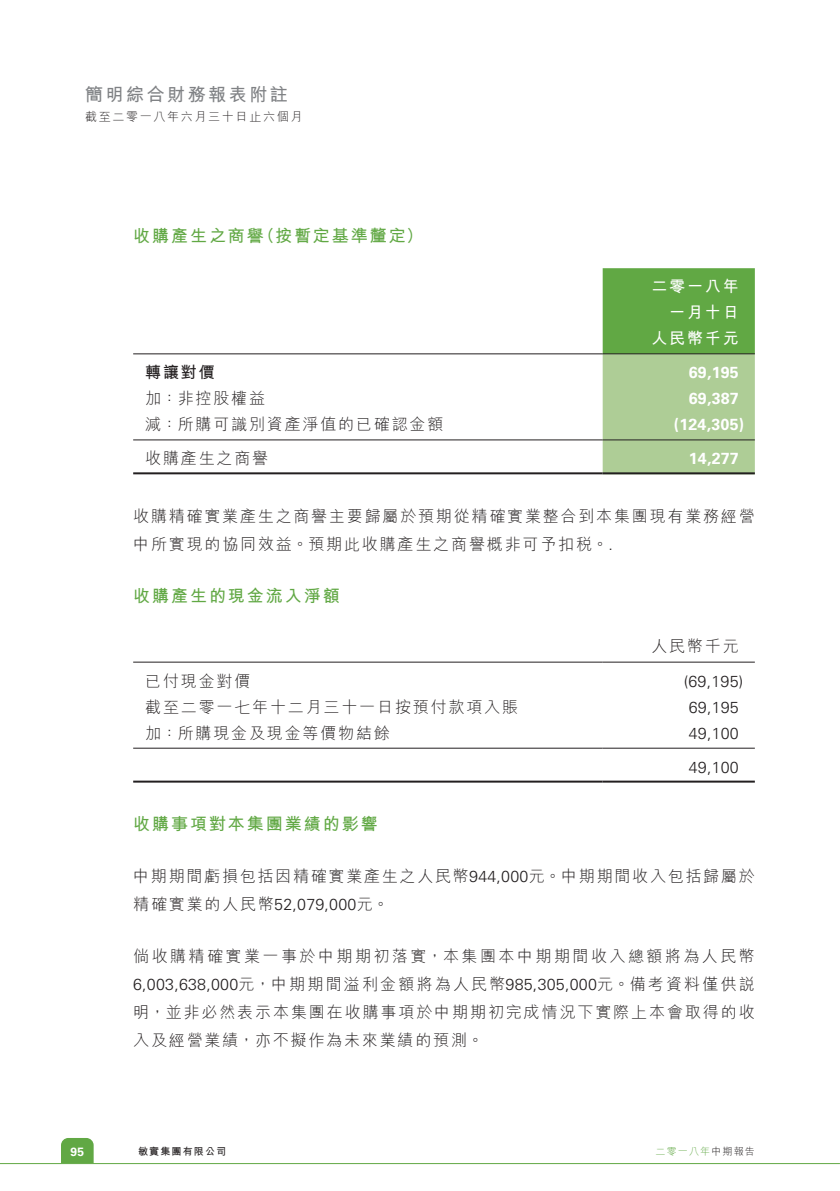
<style>
.page{position:relative;width:840px;height:1191px;background:#fff}
.page>*{position:absolute;margin:0;border:0;box-sizing:border-box;transform-origin:0 0}
.t1{font:700 18px "M Hei HK";letter-spacing:.14em;color:#808285}
._04___H2{font:700 17px "M Hei HK";letter-spacing:.115em;color:#61a844}
._12___P2{font:300 16px/28px "M Hei HK";letter-spacing:.115em;color:#231f20}
._15_Table_Stub{font:300 16px "M Hei HK";letter-spacing:.115em;color:#231f20}
._12___P2-2{font:700 16px "Univers LT Std";letter-spacing:.015em;color:#fff}
._12___P2-3{font:300 16px "Univers LT Std";letter-spacing:.015em;color:#231f20}
._12___P2-4{font:700 16px/26px "M Hei HK";letter-spacing:.115em;color:#fff;text-align:right}
._15_Table_Stub-2{font:700 16px "M Hei HK";color:#231f20}
.t2{font:300 12px "M Hei HK";letter-spacing:.14em;color:#231f20}
.t3{font:700 12px "Univers LT Std";color:#fff}
.t4{font:300 10px "M Hei HK";letter-spacing:.115em;color:#61a844}
.t5{font:700 10px "M Hei HK";letter-spacing:.115em;color:#231f20}
.s1{font-family:"Univers LT Std"}
.s2{color:#231f20}
</style>
<div class="page">
<hr style="left:0;top:1163px;width:839px;height:1px;background:#61a844">
<svg style="left:61px;top:1138px;width:33px;height:25px"></svg>
<svg style="left:602px;top:268px;width:152px;height:204px;background:#8dbd73"></svg>
<hr style="left:133px;top:353px;width:469px;height:1px;background:#231f20">
<hr style="left:602px;top:353px;width:152px;height:1px;background:#231f20">
<hr style="left:133px;top:439px;width:469px;height:1px;background:#231f20">
<hr style="left:602px;top:439px;width:152px;height:1px;background:#231f20">
<hr style="left:133px;top:472px;width:469px;height:2px;background:#231f20">
<hr style="left:602px;top:472px;width:152px;height:2px;background:#231f20">
<hr style="left:133px;top:661px;width:469px;height:1px;background:#231f20">
<hr style="left:602px;top:661px;width:152px;height:1px;background:#231f20">
<hr style="left:133px;top:748px;width:469px;height:1px;background:#231f20">
<hr style="left:602px;top:748px;width:152px;height:1px;background:#231f20">
<hr style="left:133px;top:780px;width:469px;height:2px;background:#231f20">
<hr style="left:602px;top:780px;width:152px;height:2px;background:#231f20">
<p class="t1" style="left:85px;top:81px;width:204px">簡明綜合財務報表附註</p>
<p class="t2" style="left:85px;top:108px;width:219px">截至二零一八年六月三十日止六個月</p>
<p class="_04___H2" style="left:258px;top:223px;width:167px">（按暫定基準釐定(</p>
<p class="_04___H2" style="left:133px;top:223px;width:132px">收購產生之商譽</p>
<p class="_15_Table_Stub-2" style="left:145px;top:361px;width:71px">轉讓對價</p>
<p class="_15_Table_Stub" style="left:145px;top:387px;width:121px">加：非控股權益</p>
<p class="_15_Table_Stub" style="left:145px;top:413px;width:299px">減：所購可識別資產淨值的已確認金額</p>
<p class="_15_Table_Stub" style="left:145px;top:447px;width:124px">收購產生之商譽</p>
<p class="_12___P2-4" style="left:651px;top:272px;width:89px">二零一八年一月十日</p>
<p class="_12___P2-4" style="left:651px;top:324px;width:89px">人民幣千元</p>
<p class="_12___P2-2" style="left:688px;top:363px;width:52px">69,195</p>
<p class="_12___P2-2" style="left:688px;top:389px;width:52px">69,387</p>
<p class="_12___P2-2" style="left:673px;top:415px;width:72px">)124,305(</p>
<p class="_12___P2-2" style="left:688px;top:449px;width:52px">14,277</p>
<p class="_12___P2" style="left:133px;top:502px;width:622px">收購精確實業產生之商譽主要歸屬於預期從精確實業整合到本集團現有業務經營中所實現的協同效益。預期此收購產生之商譽概非可予扣稅。<span class="s1">.</span></p>
<p class="_04___H2" style="left:133px;top:584px;width:208px">收購產生的現金流入淨額</p>
<p class="_12___P2" style="left:651px;top:632px;width:89px">人民幣千元</p>
<p class="_12___P2-3" style="left:683px;top:671px;width:61px">)69,195(</p>
<p class="_15_Table_Stub" style="left:145px;top:669px;width:107px">已付現金對價</p>
<p class="_15_Table_Stub" style="left:145px;top:695px;width:374px">截至二零一七年十二月三十一日按預付款項入賬</p>
<p class="_15_Table_Stub" style="left:145px;top:721px;width:246px">加：所購現金及現金等價物結餘</p>
<p class="_12___P2-3" style="left:688px;top:697px;width:52px">69,195</p>
<p class="_12___P2-3" style="left:688px;top:723px;width:52px">49,100</p>
<p class="_12___P2-3" style="left:688px;top:757px;width:52px">49,100</p>
<p class="t3" style="left:70px;top:1144px;width:15px">95</p>
<p class="_04___H2" style="left:133px;top:811px;width:246px">收購事項對本集團業績的影響</p>
<p class="_12___P2" style="left:133px;top:862px;width:622px">中期期間虧損包括因精確實業產生之人民幣<span class="s1">944,000</span>元。中期期間收入包括歸屬於精確實業的人民幣<span class="s1">52,079,000</span>元。</p>
<p class="_12___P2" style="left:133px;top:942px;width:623px;text-align:justify">倘收購精確實業一事於中期期初落實，本集團本中期期間收入總額將為人民幣<span class="s1">6,003,638,000</span>元，中期期間溢利金額將為人民幣<span class="s1">985,305,000</span>元。備考資料僅供說明，並非必然表示本集團在收購事項於中期期初完成情況下實際上本會取得的收入及經營業績，亦不擬作為未來業績的預測。</p>
<p class="t5" style="left:138px;top:1143px;width:89px">敏實集團有限公司</p>
<p class="t4" style="left:655px;top:1143px;width:101px">二零一八年<span class="s2">中期報告</span></p>
</div>
